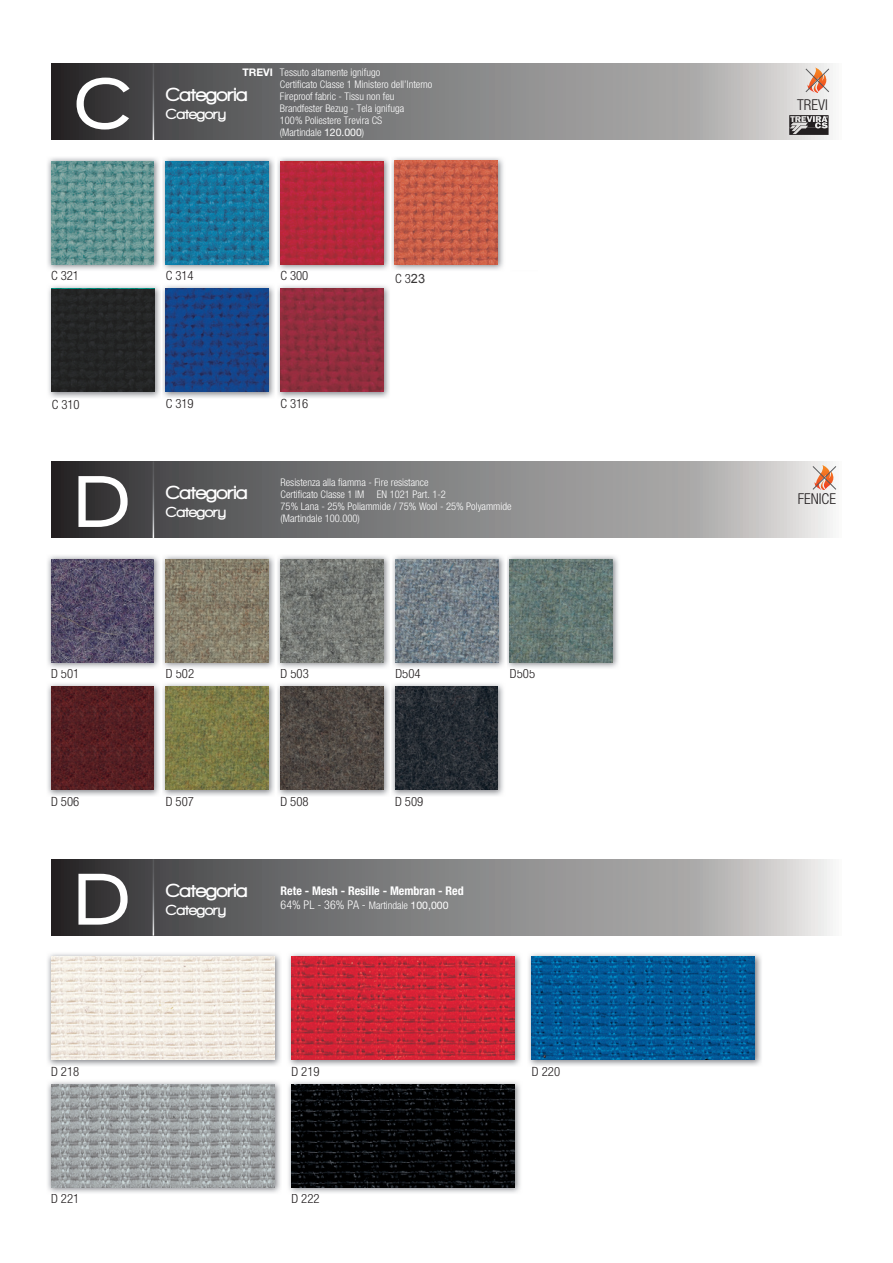
<style>
.page{position:relative;width:893px;height:1263px;background:#fff}
.page>*{position:absolute;margin:0;border:0;box-sizing:border-box;transform-origin:0 0}
.t1{font:900 75px "Walkway";color:#fff}
.t2{font:900 19.5px "Walkway";color:#fff}
.t3{font:900 15px "Walkway";color:#fff}
.t4{font:300 condensed 15px "Helvetica Neue";color:#231f20}
.t5{font:300 condensed 12.75px "Helvetica Neue";color:#231f20}
.t6{font:700 condensed 12px/14.4px "Helvetica Neue";color:#fff}
.t7{font:300 condensed 10.5px/12px "Helvetica Neue";color:#fff}
.s1{font-weight:700;font-stretch:normal}
.s2{font-weight:400;font-stretch:normal}
.s3{font-family:"Arial";font-weight:400;font-stretch:normal;color:#373535}
.s4{font-weight:300}
.s5{font-weight:300;font-size:10.5px}
.s6{font-weight:400;font-stretch:normal;font-size:10.5px}
</style>
<div class="page">
<svg style="left:51px;top:461px;width:782px;height:77px;background:#828182"></svg>
<hr style="left:153px;top:461px;width:1px;height:77px;background:#fff">
<svg style="left:811px;top:465px;width:26px;height:26px"></svg>
<img style="left:47px;top:555px;width:572px;height:113px">
<img style="left:51px;top:559px;width:103px;height:103px">
<img style="left:47px;top:683px;width:457px;height:113px">
<img style="left:166px;top:687px;width:103px;height:103px">
<img style="left:276px;top:683px;width:1px;height:113px">
<img style="left:280px;top:687px;width:103px;height:103px">
<img style="left:390px;top:683px;width:1px;height:113px">
<img style="left:395px;top:687px;width:103px;height:103px">
<img style="left:281px;top:559px;width:102px;height:103px">
<img style="left:276px;top:555px;width:1px;height:113px">
<img style="left:166px;top:559px;width:103px;height:103px">
<img style="left:391px;top:555px;width:1px;height:113px">
<img style="left:395px;top:559px;width:103px;height:103px">
<img style="left:505px;top:555px;width:1px;height:113px">
<img style="left:510px;top:559px;width:103px;height:103px">
<img style="left:161px;top:683px;width:1px;height:113px">
<img style="left:51px;top:687px;width:103px;height:103px">
<svg style="left:51px;top:859px;width:782px;height:77px;background:#838283"></svg>
<hr style="left:153px;top:859px;width:1px;height:77px;background:#fff">
<img style="left:47px;top:953px;width:234px;height:113px">
<img style="left:51px;top:957px;width:223px;height:103px">
<img style="left:47px;top:1081px;width:234px;height:112px">
<img style="left:51px;top:1084px;width:223px;height:103px">
<img style="left:288px;top:953px;width:233px;height:113px">
<img style="left:291px;top:957px;width:223px;height:103px">
<img style="left:288px;top:1081px;width:233px;height:112px">
<img style="left:291px;top:1084px;width:223px;height:103px">
<img style="left:528px;top:953px;width:234px;height:113px">
<img style="left:532px;top:957px;width:223px;height:103px">
<svg style="left:51px;top:63px;width:782px;height:77px;background:#808080"></svg>
<hr style="left:153px;top:63px;width:1px;height:77px;background:#fff">
<img style="left:48px;top:285px;width:342px;height:113px">
<img style="left:47px;top:157px;width:457px;height:113px">
<img style="left:51px;top:161px;width:103px;height:103px">
<img style="left:161px;top:285px;width:1px;height:113px">
<img style="left:166px;top:289px;width:103px;height:103px">
<img style="left:161px;top:157px;width:1px;height:113px">
<img style="left:166px;top:161px;width:103px;height:103px">
<img style="left:276px;top:285px;width:1px;height:113px">
<img style="left:280px;top:289px;width:103px;height:103px">
<img style="left:276px;top:157px;width:1px;height:113px">
<img style="left:280px;top:161px;width:103px;height:103px">
<img style="left:390px;top:157px;width:1px;height:113px">
<svg style="left:804px;top:67px;width:26px;height:26px"></svg>
<svg style="left:789px;top:115px;width:40px;height:20px"></svg>
<img style="left:395px;top:161px;width:103px;height:103px">
<div style="left:52px;top:289px;width:102px;height:102px;background:#242626"></div>
<h1 class="t1" style="left:76px;top:63px;width:55px">C</h1>
<p class="t7" style="left:280px;top:67px;width:154px;text-indent:-37px"><span class="s1">TREVI</span> Tessuto altamente ignifugo<br>Certificato Classe 1 Ministero dell’Interno<br>Fireproof fabric - Tissu non feu<br>Brandfester Bezug - Tela ignifuga<br>100% Poliestere Trevira CS<br>(Martindale <span class="s2">120.000</span>)</p>
<h2 class="t2" style="left:166px;top:84px;width:83px">Categoria</h2>
<h3 class="t3" style="left:166px;top:106px;width:62px">Category</h3>
<p class="t5" style="left:51px;top:271px;width:30px">C 321</p>
<p class="t5" style="left:166px;top:271px;width:30px">C 314</p>
<p class="t5" style="left:395px;top:273px;width:32px">C 3<span class="s3">23</span></p>
<p class="t5" style="left:280px;top:271px;width:30px">C 300</p>
<p class="t5" style="left:52px;top:400px;width:30px">C 310</p>
<h1 class="t1" style="left:77px;top:461px;width:52px">D</h1>
<p class="t5" style="left:166px;top:399px;width:30px">C 319</p>
<h2 class="t2" style="left:166px;top:482px;width:83px">Categoria</h2>
<h3 class="t3" style="left:166px;top:504px;width:62px">Category</h3>
<p class="t5" style="left:280px;top:399px;width:30px">C 316</p>
<p class="t7" style="left:281px;top:477px;width:232px">Resistenza alla fiamma - Fire resistance<br>Certificato Classe 1 IM EN 1021 Part. 1-2<br>75% Lana - 25% Poliammide / 75% Wool - 25% Polyammide (Martindale 100.000)</p>
<p class="t5" style="left:51px;top:669px;width:30px">D 01</p>
<p class="t5" style="left:61px;top:669px;width:8px">5</p>
<p class="t5" style="left:166px;top:669px;width:30px">D 02</p>
<p class="t5" style="left:281px;top:669px;width:30px">D 03</p>
<p class="t5" style="left:395px;top:669px;width:27px">D 04</p>
<p class="t5" style="left:510px;top:669px;width:21px">D 0</p>
<p class="t5" style="left:176px;top:669px;width:8px">5</p>
<p class="t5" style="left:290px;top:669px;width:8px">5</p>
<p class="t5" style="left:402px;top:669px;width:8px">5</p>
<p class="t5" style="left:517px;top:669px;width:20px">5 5</p>
<p class="t5" style="left:51px;top:796px;width:30px">D 06</p>
<p class="t5" style="left:61px;top:796px;width:8px">5</p>
<h1 class="t1" style="left:77px;top:859px;width:52px">D</h1>
<p class="t5" style="left:166px;top:796px;width:24px">D 0</p>
<p class="t5" style="left:280px;top:796px;width:30px">D 08</p>
<p class="t5" style="left:395px;top:796px;width:30px">D 09</p>
<p class="t5" style="left:176px;top:796px;width:20px">5 7</p>
<p class="t5" style="left:290px;top:796px;width:8px">5</p>
<p class="t5" style="left:405px;top:796px;width:8px">5</p>
<h2 class="t2" style="left:166px;top:880px;width:83px">Categoria</h2>
<h3 class="t3" style="left:166px;top:902px;width:62px">Category</h3>
<p class="t6" style="left:281px;top:884px;width:185px">Rete - Mesh - Resille - Membran - Red<br><span class="s4">64% PL - 36% PA -</span> <span class="s5">Martindale</span> <span class="s6">100,000</span></p>
<p class="t5" style="left:51px;top:1066px;width:30px">D 218</p>
<p class="t5" style="left:51px;top:1194px;width:30px">D 221</p>
<p class="t5" style="left:291px;top:1066px;width:30px">D 219</p>
<p class="t5" style="left:291px;top:1194px;width:30px">D 222</p>
<p class="t5" style="left:532px;top:1066px;width:30px">D 220</p>
<h3 class="t4" style="left:797px;top:99px;width:32px">TREVI</h3>
<h3 class="t4" style="left:798px;top:494px;width:40px">FENICE</h3>
</div>
